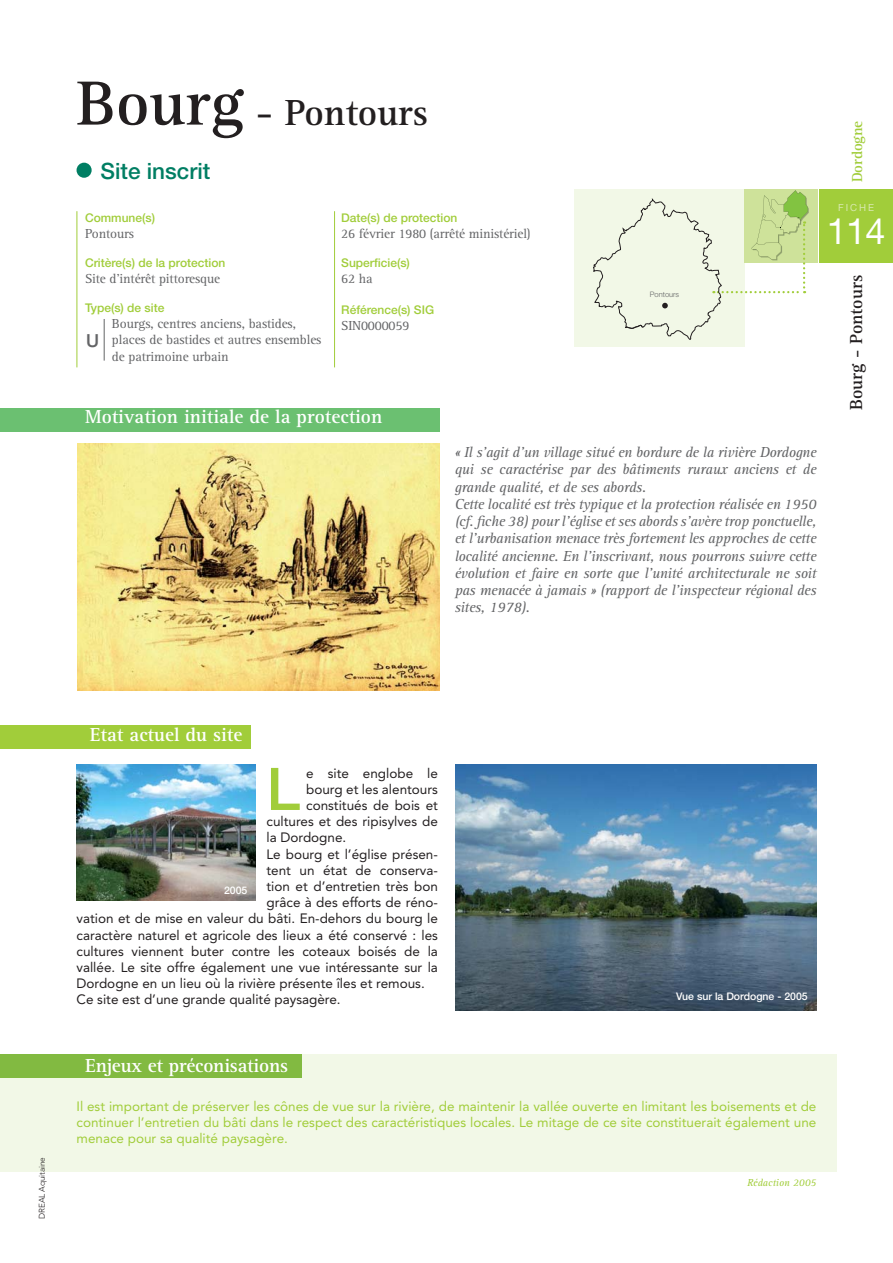
<style>
.page{position:relative;width:893px;height:1263px;background:#fff}
.page>*{position:absolute;margin:0;border:0;box-sizing:border-box;transform-origin:0 0}
.t1{font:500 58.95px "Helvetica Neue";color:#a1cd3a}
.t2{font:700 37.5px "Rotis Serif";color:#231f20}
.t3{font:36px "Helvetica Neue";color:#fff}
.t4{font:500 22.5px "Helvetica Neue";color:#007e63}
.t5{font:700 19.5px "Rotis Serif";color:#fff}
.t6{font:700 18px "Rotis Serif";color:#231f20}
.t7{font:500 18px "Helvetica Neue";color:#636466}
.t8{font:italic 15px/17.2px "Rotis Serif";letter-spacing:-.02em;color:#636466}
.t9{font:700 15px "Rotis Serif";letter-spacing:-.01em;color:#a1cd3a}
.t10{font:13.5px "Avenir";color:#231f20}
.t11{font:13.5px/16.2px "Avenir";color:#a1cd3a;text-align:justify}
.t12{font:13.5px/16.2px "Rotis Serif";letter-spacing:-.01em;color:#636466}
.t13{font:500 12px "Helvetica Neue";color:#a1cd3a}
.t14{font:500 10.5px "Helvetica Neue";color:#fff}
.t15{font:italic 10.5px "Rotis Serif";color:#a1cd3a}
.t16{font:9.75px "Helvetica Neue";letter-spacing:.2em;color:#d7e8ae}
.t17{font:300 8.25px "Avenir";letter-spacing:-.01em;color:#231f20}
.t18{font:300 7.5px "Helvetica Neue";color:#636466}
.s1{font-size:64.5px}
</style>
<div class="page">
<div style="left:0;top:726px;width:79px;height:23px;background:#a1cd3a"></div>
<div style="left:77px;top:726px;width:174px;height:23px;background:#a1cd3a"></div>
<div style="left:77px;top:408px;width:363px;height:24px;background:#6bc071"></div>
<div style="left:0;top:408px;width:79px;height:24px;background:#6bc071"></div>
<div style="left:574px;top:189px;width:170px;height:158px;background:#f2f8e7"></div>
<div style="left:819px;top:189px;width:74px;height:74px;background:#a1cd3a"></div>
<div style="left:744px;top:189px;width:73px;height:74px;background:#cee29a"></div>
<img style="left:78px;top:444px;width:361px;height:246px">
<img style="left:455px;top:764px;width:361px;height:247px">
<hr style="left:77px;top:211px;width:1px;height:156px;background:#a1cd3a">
<hr style="left:334px;top:211px;width:1px;height:156px;background:#a1cd3a">
<div style="left:77px;top:163px;width:15px;height:15px;background:#007e63;border-radius:50%"></div>
<hr style="left:104px;top:319px;width:1px;height:42px;background:#636466">
<img style="left:77px;top:764px;width:178px;height:136px">
<svg style="left:593px;top:190px;width:216px;height:150px"></svg>
<div style="left:0;top:1054px;width:836px;height:117px;background:#f2f8e7"></div>
<div style="left:0;top:1054px;width:79px;height:23px;background:#82ba41"></div>
<div style="left:77px;top:1054px;width:225px;height:23px;background:#82ba41"></div>
<h2 class="t2" style="left:77px;top:99px;width:353px"><span class="s1">Bourg</span> - Pontours</h2>
<h3 class="t4" style="left:101px;top:163px;width:111px">Site inscrit</h3>
<p class="t13" style="left:85px;top:213px;width:72px">Commune(s)</p>
<p class="t12" style="left:85px;top:227px;width:51px">Pontours</p>
<p class="t13" style="left:85px;top:258px;width:142px">Critère(s) de la protection</p>
<p class="t12" style="left:85px;top:272px;width:137px">Site d’intérêt pittoresque</p>
<p class="t13" style="left:85px;top:303px;width:81px">Type(s) de site</p>
<p class="t12" style="left:112px;top:317px;width:211px">Bourgs, centres anciens, bastides, places de bastides et autres ensembles de patrimoine urbain</p>
<p class="t7" style="left:86px;top:335px;width:14px">U</p>
<p class="t13" style="left:341px;top:213px;width:118px">Date(s) de protection</p>
<p class="t12" style="left:341px;top:227px;width:191px">26 février 1980 (arrêté ministériel)</p>
<p class="t13" style="left:341px;top:258px;width:70px">Superficie(s)</p>
<p class="t12" style="left:341px;top:272px;width:33px">62 ha</p>
<p class="t13" style="left:341px;top:305px;width:94px">Référence(s) SIG</p>
<p class="t12" style="left:341px;top:319px;width:70px">SIN0000059</p>
<h3 class="t5" style="left:85px;top:410px;width:299px">Motivation initiale de la protection</h3>
<p class="t18" style="left:650px;top:292px;width:31px">Pontours</p>
<p class="t8" style="left:455px;top:445px;width:363px">« Il s’agit d’un village situé en bordure de la rivière Dordogne qui se caractérise par des bâtiments ruraux anciens et de grande qualité, et de ses abords.<br>Cette localité est très typique et la protection réalisée en 1950 (cf. fiche 38) pour l’église et ses abords s’avère trop ponctuelle, et l’urbanisation menace très fortement les approches de cette localité ancienne. En l’inscrivant, nous pourrons suivre cette évolution et faire en sorte que l’unité architecturale ne soit pas menacée à jamais » (rapport de l’inspecteur régional des sites, 1978).</p>
<p class="t9" style="left:852px;top:182px;width:63px;rotate:-90deg">Dordogne</p>
<p class="t16" style="left:838px;top:204px;width:37px">FICHE</p>
<h3 class="t3" style="left:827px;top:218px;width:60px">114</h3>
<p class="t6" style="left:850px;top:410px;width:137px;rotate:-90deg">Bourg - Pontours</p>
<p class="t17" style="left:39px;top:1219px;width:64px;rotate:-90deg">DREAL Aquitaine</p>
<h3 class="t5" style="left:90px;top:727px;width:154px">Etat actuel du site</h3>
<h1 class="t1" style="left:266px;top:768px;width:35px">L</h1>
<p class="t10" style="left:306px;top:767px;width:133px">e site englobe le</p>
<p class="t10" style="left:306px;top:783px;width:133px">bourg et les alentours</p>
<p class="t10" style="left:306px;top:800px;width:133px">constitués de bois et</p>
<p class="t10" style="left:266px;top:816px;width:173px">cultures et des ripisylves de</p>
<p class="t10" style="left:266px;top:832px;width:81px">la Dordogne.</p>
<p class="t10" style="left:266px;top:848px;width:173px">Le bourg et l’église présen-</p>
<p class="t10" style="left:266px;top:864px;width:173px">tent un état de conserva-</p>
<p class="t10" style="left:266px;top:881px;width:173px">tion et d’entretien très bon</p>
<p class="t10" style="left:266px;top:897px;width:173px">grâce à des efforts de réno-</p>
<p class="t10" style="left:77px;top:913px;width:363px">vation et de mise en valeur du bâti. En-dehors du bourg le</p>
<p class="t10" style="left:77px;top:929px;width:363px">caractère naturel et agricole des lieux a été conservé : les</p>
<p class="t10" style="left:77px;top:945px;width:363px">cultures viennent buter contre les coteaux boisés de la</p>
<p class="t10" style="left:77px;top:962px;width:363px">vallée. Le site offre également une vue intéressante sur la</p>
<p class="t10" style="left:77px;top:978px;width:350px">Dordogne en un lieu où la rivière présente îles et remous.</p>
<p class="t10" style="left:77px;top:994px;width:266px">Ce site est d’une grande qualité paysagère.</p>
<p class="t14" style="left:224px;top:886px;width:25px">2005</p>
<p class="t14" style="left:676px;top:992px;width:133px">Vue sur la Dordogne - 2005</p>
<h3 class="t5" style="left:85px;top:1058px;width:205px">Enjeux et préconisations</h3>
<p class="t11" style="left:77px;top:1099px;width:741px">Il est important de préserver les cônes de vue sur la rivière, de maintenir la vallée ouverte en limitant les boisements et de continuer l’entretien du bâti dans le respect des caractéristiques locales. Le mitage de ce site constituerait également une menace pour sa qualité paysagère.</p>
<p class="t15" style="left:747px;top:1179px;width:71px">Rédaction 2005</p>
</div>
